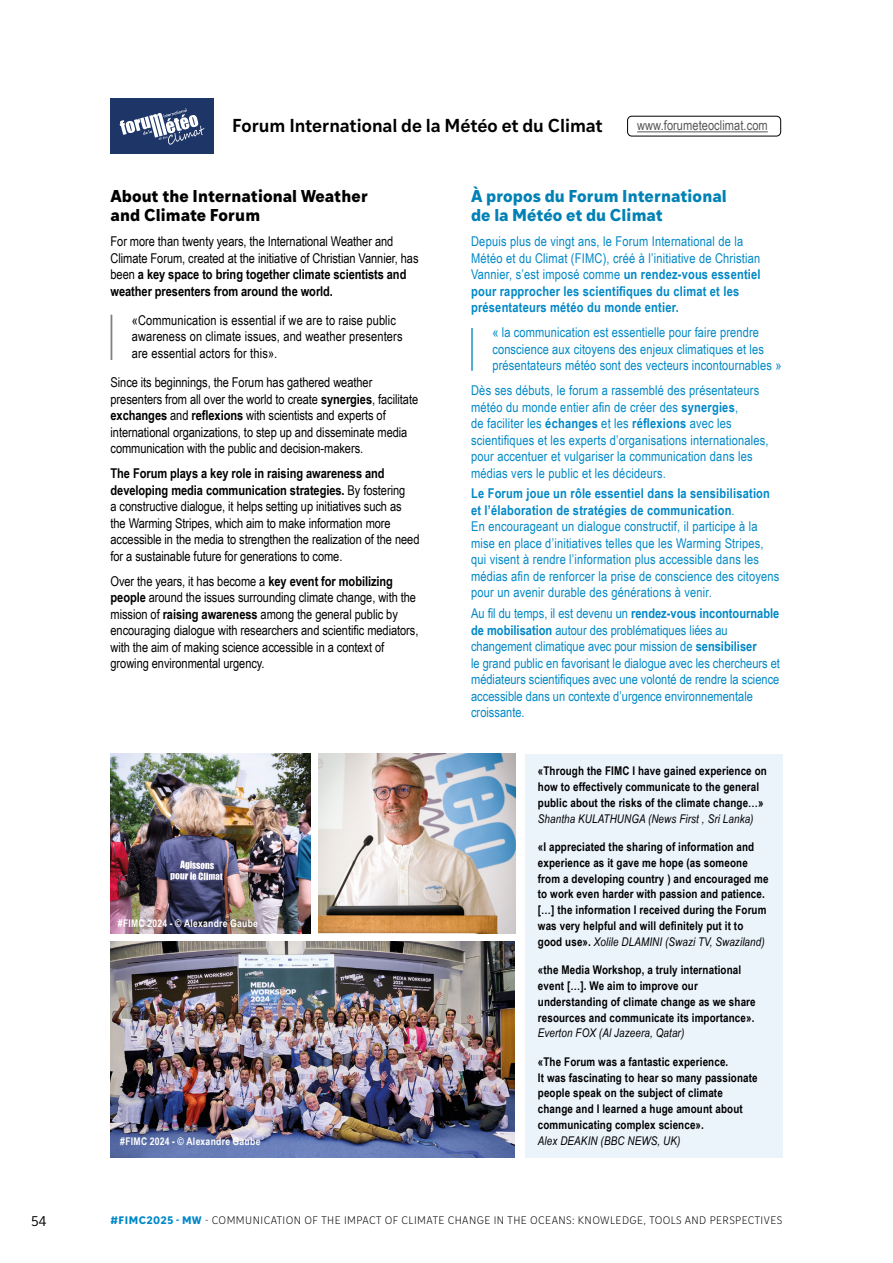
<style>
.page{position:relative;width:893px;height:1263px;background:#fff}
.page>*{position:absolute;margin:0;border:0;box-sizing:border-box;transform-origin:0 0}
.t1{font:600 18px "Ivy Style Sans";letter-spacing:-.005em;color:#000}
.titre_intervention{font:700 16.5px/19.5px "Ivy Style Sans";letter-spacing:.01em;color:#0081b5}
.titre_intervention-2{font:700 16.5px/19.5px "Ivy Style Sans";letter-spacing:.005em;color:#000}
.t2{font:13.5px/16.5px "Arial Narrow";letter-spacing:.015em;color:#0088c7}
.titre_intervention-3{font:13.5px/16.5px "Arial Narrow";letter-spacing:-.005em;color:#000}
.t3{font:13.5px "Arial Narrow";letter-spacing:.005em;color:#575756}
.t4{font:13.5px "Ivy Style Sans";color:#000}
.t5{font:700 12px/15.8px "Arial Narrow";letter-spacing:.01em;color:#000}
.t6{font:300 10.5px "Ivy Style Sans";letter-spacing:.04em;color:#000}
.body_arial_reg_9{font:700 10.5px "Arial Narrow";letter-spacing:.025em;color:#fff}
.s1{font-weight:700}
.s2{font-weight:400;font-style:italic}
.s3{font-weight:700;color:#0088c7}
</style>
<div class="page">
<hr style="left:637px;top:131px;width:131px;height:1px;background:#575756">
<div style="left:627px;top:116px;width:154px;height:20px;border:1px solid #000;border-radius:4px"></div>
<div style="left:111px;top:98px;width:103px;height:55px;background:#1e3667"></div>
<svg style="left:119px;top:108px;width:86px;height:37px"></svg>
<div style="left:525px;top:754px;width:257px;height:403px;background:#ebf3fb"></div>
<hr style="left:471px;top:328px;width:2px;height:43px;background:#0088c7">
<hr style="left:111px;top:315px;width:1px;height:45px;background:#000">
<img style="left:319px;top:754px;width:196px;height:180px">
<img style="left:111px;top:754px;width:199px;height:180px">
<img style="left:111px;top:942px;width:404px;height:215px">
<p class="t1" style="left:232px;top:111px;width:372px">Forum International de la Météo et du Climat</p>
<p class="t3" style="left:637px;top:116px;width:132px">www.forumeteoclimat.com</p>
<p class="titre_intervention-2" style="left:111px;top:185px;width:259px">About the International Weather and Climate Forum</p>
<p class="titre_intervention-3" style="left:111px;top:233px;width:309px">For more than twenty years, the International Weather and Climate Forum, created at the initiative of Christian Vannier, has been <span class="s1">a key space to bring together climate scientists and weather presenters from around the world.</span></p>
<p class="titre_intervention-3" style="left:132px;top:311px;width:272px">«Communication is essential if we are to raise public awareness on climate issues, and weather presenters are essential actors for this».</p>
<p class="titre_intervention-3" style="left:111px;top:374px;width:309px">Since its beginnings, the Forum has gathered weather presenters from all over the world to create <span class="s1">synergies</span>, facilitate <span class="s1">exchanges</span> and <span class="s1">reflexions</span> with scientists and experts of international organizations, to step up and disseminate media communication with the public and decision-makers.</p>
<p class="titre_intervention-3" style="left:111px;top:465px;width:310px"><span class="s1">The Forum plays a key role in raising awareness and developing media communication strategies.</span> By fostering<br>a constructive dialogue, it helps setting up initiatives such as the Warming Stripes, which aim to make information more accessible in the media to strengthen the realization of the need for a sustainable future for generations to come.</p>
<p class="titre_intervention-3" style="left:111px;top:572px;width:309px">Over the years, it has become a <span class="s1">key event for mobilizing people</span> around the issues surrounding climate change, with the mission of <span class="s1">raising awareness</span> among the general public by encouraging dialogue with researchers and scientific mediators, with the aim of making science accessible in a context of growing environmental urgency.</p>
<p class="body_arial_reg_9" style="left:118px;top:915px;width:142px">#FIMC 2024 - © Alexandre Gaube</p>
<p class="body_arial_reg_9" style="left:120px;top:1133px;width:142px">#FIMC 2024 - © Alexandre Gaube</p>
<p class="titre_intervention" style="left:471px;top:185px;width:257px">À propos du Forum International de la Météo et du Climat</p>
<p class="t2" style="left:471px;top:233px;width:291px">Depuis plus de vingt ans, le Forum International de la Météo et du Climat (FIMC), créé à l’initiative de Christian Vannier, s’est imposé comme <span class="s1">un rendez-vous essentiel pour rapprocher les scientifiques du climat et les présentateurs météo du monde entier.</span></p>
<p class="t2" style="left:492px;top:324px;width:291px">« la communication est essentielle pour faire prendre conscience aux citoyens des enjeux climatiques et les présentateurs météo sont des vecteurs incontournables »</p>
<p class="t2" style="left:471px;top:382px;width:299px">Dès ses débuts, le forum a rassemblé des présentateurs météo du monde entier afin de créer des <span class="s1">synergies</span>,<br>de faciliter les <span class="s1">échanges</span> et les <span class="s1">réflexions</span> avec les scientifiques et les experts d’organisations internationales, pour accentuer et vulgariser la communication dans les médias vers le public et les décideurs.</p>
<p class="t2" style="left:471px;top:485px;width:310px"><span class="s1">Le Forum joue un rôle essentiel dans la sensibilisation et l’élaboration de stratégies de communication</span>.<br>En encourageant un dialogue constructif, il participe à la mise en place d’initiatives telles que les Warming Stripes, qui visent à rendre l’information plus accessible dans les médias afin de renforcer la prise de conscience des citoyens pour un avenir durable des générations à venir.</p>
<p class="t2" style="left:471px;top:605px;width:310px">Au fil du temps, il est devenu un <span class="s1">rendez-vous incontournable de mobilisation</span> autour des problématiques liées au changement climatique avec pour mission de <span class="s1">sensibiliser<br></span>le grand public en favorisant le dialogue avec les chercheurs et médiateurs scientifiques avec une volonté de rendre la science accessible dans un contexte d’urgence environnementale croissante.</p>
<p class="t5" style="left:538px;top:763px;width:230px">«Through the FIMC I have gained experience on how to effectively communicate to the general public about the risks of the climate change…» <span class="s2">Shantha KULATHUNGA (News First , Sri Lanka)</span></p>
<p class="t5" style="left:538px;top:838px;width:232px">«I appreciated the sharing of information and experience as it gave me hope (as someone from a developing country ) and encouraged me to work even harder with passion and patience. […] the information I received during the Forum was very helpful and will definitely put it to good use». <span class="s2">Xolile DLAMINI (Swazi TV, Swaziland)</span></p>
<p class="t5" style="left:538px;top:961px;width:219px">«the Media Workshop, a truly international event […]. We aim to improve our understanding of climate change as we share resources and communicate its importance».<br><span class="s2">Everton FOX (Al Jazeera, Qatar)</span></p>
<p class="t5" style="left:538px;top:1053px;width:221px">«The Forum was a fantastic experience.<br>It was fascinating to hear so many passionate people speak on the subject of climate change and I learned a huge amount about communicating complex science».<br><span class="s2">Alex DEAKIN (BBC NEWS, UK)</span></p>
<p class="t4" style="left:31px;top:1212px;width:17px">54</p>
<p class="t6" style="left:111px;top:1213px;width:673px"><span class="s3">#FIMC2025 - MW</span> - COMMUNICATION OF THE IMPACT OF CLIMATE CHANGE IN THE OCEANS: KNOWLEDGE, TOOLS AND PERSPECTIVES</p>
</div>
